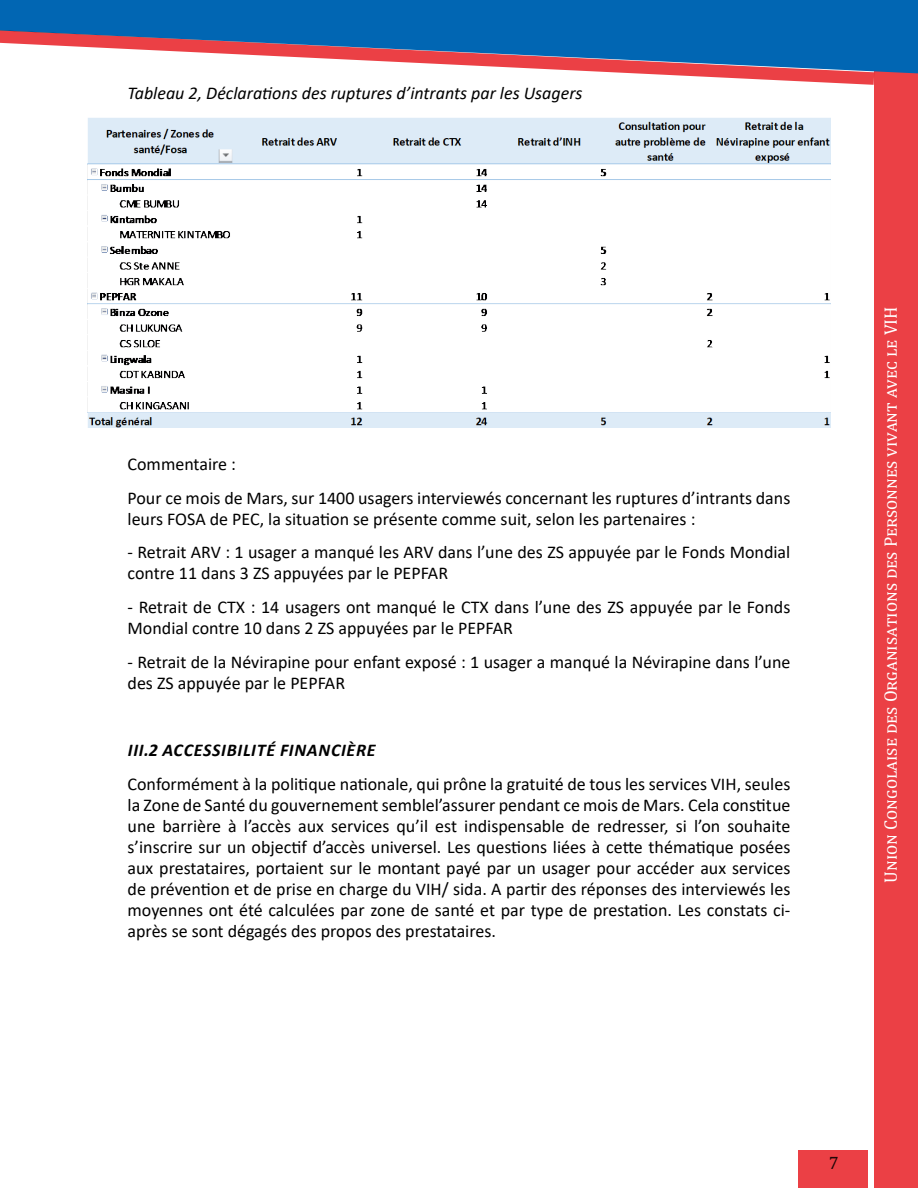
<style>
.page{position:relative;width:918px;height:1188px;background:#fff}
.page>*{position:absolute;margin:0;border:0;box-sizing:border-box;transform-origin:0 0}
.body_white_right{font:18px/21px "Calibri";color:#000}
.t1{font:18px "Cambria";color:#fff}
.body_white_right-2{font:italic 18px "Calibri";color:#000}
.body_white_right-3{font:italic 700 18px "Calibri";letter-spacing:.04em;color:#000}
.t2{font:18px "Cambria";color:#231f20}
</style>
<div class="page">
<div style="left:874px;top:0;width:44px;height:1188px;background:#eb4045"></div>
<div style="left:874px;top:0;width:44px;height:74px;background:#0166b3"></div>
<svg style="left:0;top:0;width:874px;height:85px;fill:#0166b3"></svg>
<div style="left:798px;top:1150px;width:70px;height:38px;background:#eb4045"></div>
<img style="left:88px;top:118px;width:742px;height:310px">
<p class="body_white_right-2" style="left:128px;top:80px;width:457px">Tableau 2, Déclarations des ruptures d’intrants par les Usagers</p>
<p class="body_white_right" style="left:128px;top:453px;width:110px">Commentaire :</p>
<p class="body_white_right" style="left:128px;top:487px;width:664px">Pour ce mois de Mars, sur 1400 usagers interviewés concernant les ruptures d’intrants dans leurs FOSA de PEC, la situation se présente comme suit, selon les partenaires :</p>
<p class="body_white_right" style="left:128px;top:541px;width:664px">- Retrait ARV : 1 usager a manqué les ARV dans l’une des ZS appuyée par le Fonds Mondial contre 11 dans 3 ZS appuyées par le PEPFAR</p>
<p class="body_white_right" style="left:128px;top:596px;width:664px">- Retrait de CTX : 14 usagers ont manqué le CTX dans l’une des ZS appuyée par le Fonds<br>Mondial contre 10 dans 2 ZS appuyées par le PEPFAR</p>
<p class="body_white_right" style="left:128px;top:651px;width:664px">- Retrait de la Névirapine pour enfant exposé : 1 usager a manqué la Névirapine dans l’une des ZS appuyée par le PEPFAR</p>
<p class="body_white_right-3" style="left:128px;top:738px;width:249px">III.2 ACCESSIBILITÉ FINANCIÈRE</p>
<p class="body_white_right" style="left:128px;top:773px;width:664px;text-align:justify">Conformément à la politique nationale, qui prône la gratuité de tous les services VIH, seules la Zone de Santé du gouvernement semblel’assurer pendant ce mois de Mars. Cela constitue une barrière à l’accès aux services qu’il est indispensable de redresser, si l’on souhaite s’inscrire sur un objectif d’accès universel. Les questions liées à cette thématique posées aux prestataires, portaient sur le montant payé par un usager pour accéder aux services de prévention et de prise en charge du VIH/ sida. A partir des réponses des interviewés les moyennes ont été calculées par zone de santé et par type de prestation. Les constats ci&shy;après se sont dégagés des propos des prestataires.</p>
<p class="t1" style="left:880px;top:883px;width:578px;rotate:-90deg">Union Congolaise des Organisations des Personnes vivant avec le VIH</p>
<p class="t2" style="left:829px;top:1152px;width:11px">7</p>
</div>
